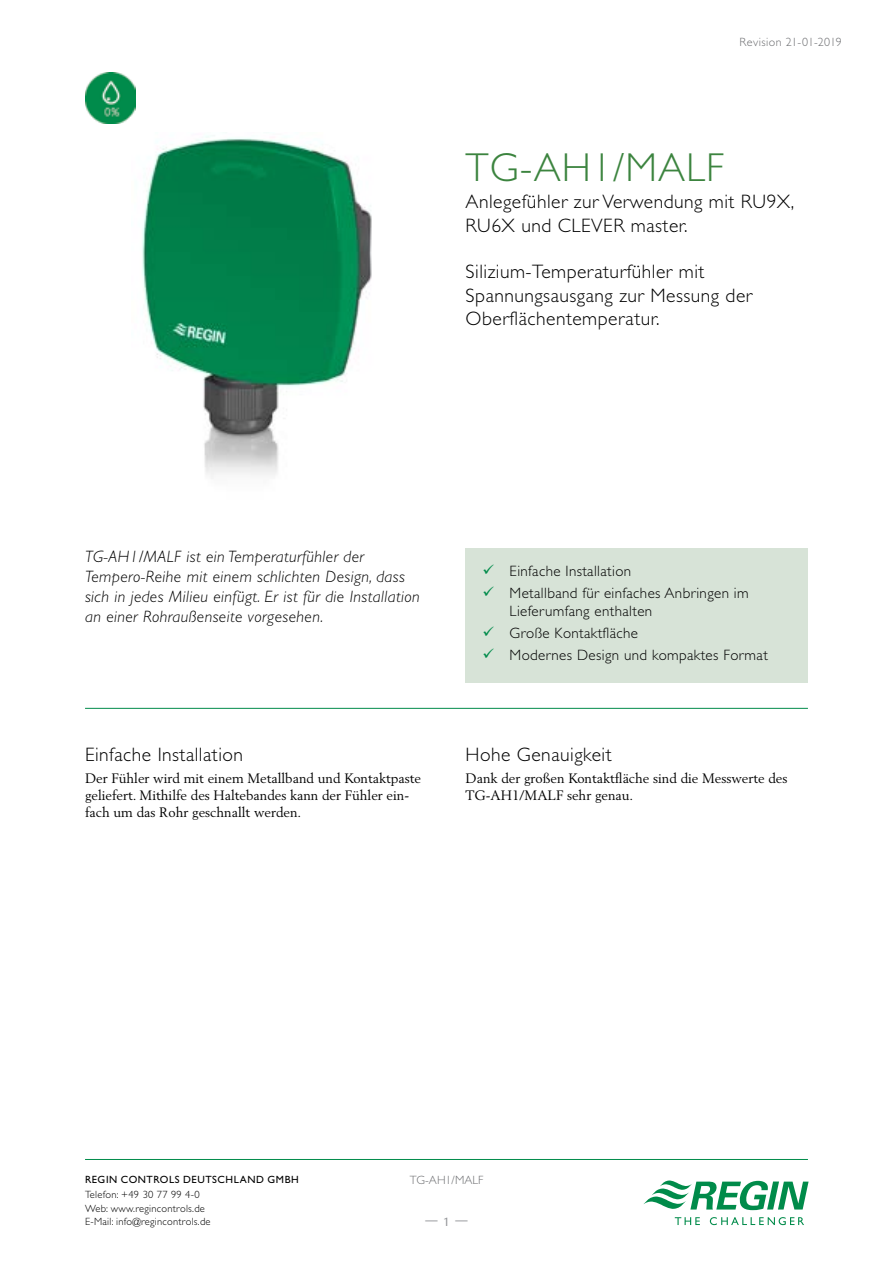
<style>
.page{position:relative;width:893px;height:1263px;background:#fff}
.page>*{position:absolute;margin:0;border:0;box-sizing:border-box;transform-origin:0 0}
.t1{font:300 40.5px "Gill Sans Std";letter-spacing:.025em;color:#3c843f}
.t2{font:300 19.5px/23.4px "Gill Sans Std";letter-spacing:.025em;color:#000}
.t3{font:italic 300 16.5px/19.8px "Gill Sans Std";letter-spacing:.025em;color:#000}
.t4{font:300 15px/22.2px "Gill Sans Std";letter-spacing:.025em;color:#000}
.t5{font:13.5px/17.2px "Berling LT Std";color:#000}
.t6{font:13.5px "Merriweather Sans";color:#939598}
.t7{font:300 12px "Gill Sans Std";letter-spacing:.04em;color:#6d6e71}
.t8{font:300 12px "Gill Sans Std";color:#6d6e71}
.t9{font:300 10.5px/13.5px "Gill Sans Std";letter-spacing:.025em;color:#000}
.t10{font:10.5px "Gill Sans Std";letter-spacing:.055em;color:#000}
</style>
<div class="page">
<svg style="left:643px;top:1180px;width:166px;height:30px"></svg>
<svg style="left:675px;top:1217px;width:25px;height:8px"></svg>
<svg style="left:710px;top:1217px;width:94px;height:8px"></svg>
<hr style="left:85px;top:1159px;width:723px;height:1px;background:#008b4a">
<img style="left:85px;top:72px;width:51px;height:51px">
<img style="left:142px;top:136px;width:230px;height:343px">
<div style="left:466px;top:548px;width:342px;height:135px;background:#d7e3d7"></div>
<hr style="left:85px;top:708px;width:723px;height:1px;background:#008b4a">
<p class="t7" style="left:739px;top:36px;width:104px">Revision 21-01-2019</p>
<h1 class="t1" style="left:466px;top:144px;width:260px">TG-AH1/MALF</h1>
<h2 class="t2" style="left:466px;top:190px;width:330px">Anlegefühler zur Verwendung mit RU9X,<br>RU6X und CLEVER master.</h2>
<h2 class="t2" style="left:466px;top:260px;width:288px">Silizium-Temperaturfühler mit<br>Spannungsausgang zur Messung der<br>Oberflächentemperatur.</h2>
<p class="t3" style="left:85px;top:547px;width:336px">TG-AH1/MALF ist ein Temperaturfühler der Tempero-Reihe mit einem schlichten Design, dass sich in jedes Milieu einfügt. Er ist für die Installation an einer Rohraußenseite vorgesehen.</p>
<h2 class="t2" style="left:85px;top:743px;width:160px">Einfache Installation</h2>
<p class="t5" style="left:85px;top:769px;width:338px">Der Fühler wird mit einem Metallband und Kontaktpaste geliefert. Mithilfe des Haltebandes kann der Fühler ein&shy;fach um das Rohr geschnallt werden.</p>
<p class="t4" style="left:510px;top:560px;width:241px">Einfache Installation<br>Metallband für einfaches Anbringen im</p>
<p class="t4" style="left:510px;top:600px;width:260px">Lieferumfang enthalten<br>Große Kontaktfläche<br>Modernes Design und kompaktes Format</p>
<h2 class="t2" style="left:466px;top:743px;width:148px">Hohe Genauigkeit</h2>
<p class="t5" style="left:466px;top:769px;width:323px">Dank der großen Kontaktfläche sind die Messwerte des<br>TG-AH1/MALF sehr genau.</p>
<p class="t10" style="left:85px;top:1173px;width:215px">REGIN CONTROLS DEUTSCHLAND GMBH</p>
<p class="t9" style="left:85px;top:1188px;width:127px">Telefon: +49 30 77 99 4-0<br>Web: www.regincontrols.de<br>E-Mail: info@regincontrols.de</p>
<p class="t8" style="left:410px;top:1173px;width:75px">TG-AH1/MALF</p>
<p class="t6" style="left:424px;top:1213px;width:47px">— 1 —</p>
</div>
